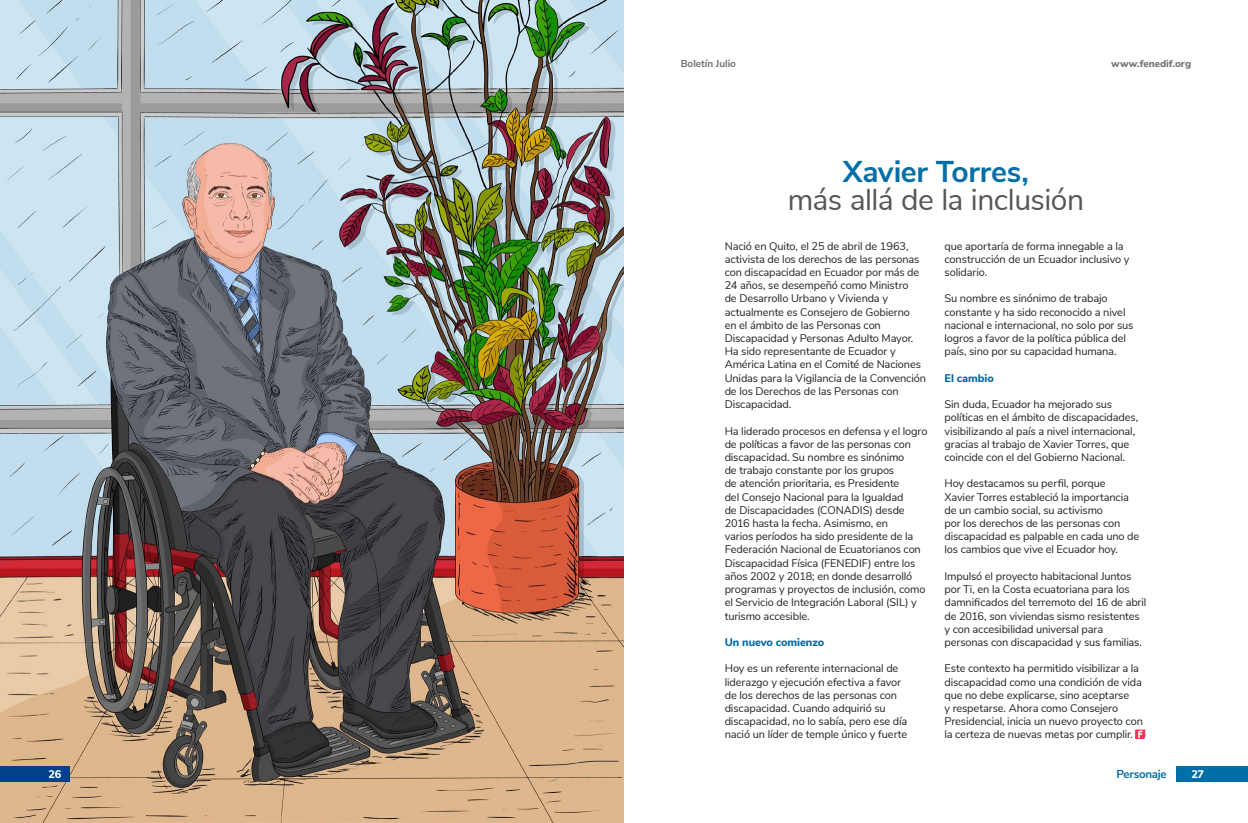
<style>
.page{position:relative;width:1248px;height:823px;background:#fff}
.page>*{position:absolute;margin:0;border:0;box-sizing:border-box;transform-origin:0 0}
.t1{font:30px "Nunito Sans";letter-spacing:-.02em;color:#575756}
.t2{font:700 30px "Nunito Sans";letter-spacing:-.01em;color:#006ea7}
.t3{font:700 11.5px "Nunito Sans";letter-spacing:-.025em;color:#006ea7}
.t4{font:11px/13.2px "Nunito Sans";letter-spacing:-.01em;color:#25221e}
.t5{font:800 11px "Nunito Sans";letter-spacing:-.005em;color:#0067a6}
.t6{font:800 11px "Nunito Sans";color:#fff}
.t7{font:800 10px "Nunito Sans";color:#706f6f}
.t8{font:700 10px "Nunito Sans";color:#706f6f}
</style>
<div class="page">
<img style="left:0;top:0;width:624px;height:822px">
<div style="left:0;top:765px;width:70px;height:16px;background:#004188"></div>
<div style="left:1176px;top:765px;width:71px;height:16px;background:#006ea7"></div>
<svg style="left:1135px;top:729px;width:11px;height:10px"></svg>
<p class="t8" style="left:680px;top:56px;width:57px">Boletín Julio</p>
<p class="t7" style="left:1110px;top:56px;width:82px">www.fenedif.org</p>
<h1 class="t2" style="left:842px;top:150px;width:188px">Xavier Torres,</h1>
<h1 class="t1" style="left:787px;top:178px;width:298px">más allá de la inclusión</h1>
<p class="t4" style="left:724px;top:238px;width:203px">Nació en Quito, el 25 de abril de 1963, activista de los derechos de las personas con discapacidad en Ecuador por más de 24 años, se desempeñó como Ministro<br>de Desarrollo Urbano y Vivienda y actualmente es Consejero de Gobierno<br>en el ámbito de las Personas con Discapacidad y Personas Adulto Mayor.<br>Ha sido representante de Ecuador y América Latina en el Comité de Naciones Unidas para la Vigilancia de la Convención de los Derechos de las Personas con Discapacidad.</p>
<p class="t4" style="left:724px;top:423px;width:204px">Ha liderado procesos en defensa y el logro de políticas a favor de las personas con discapacidad. Su nombre es sinónimo<br>de trabajo constante por los grupos<br>de atención prioritaria, es Presidente<br>del Consejo Nacional para la Igualdad<br>de Discapacidades (CONADIS) desde 2016 hasta la fecha. Asimismo, en<br>varios períodos ha sido presidente de la Federación Nacional de Ecuatorianos con Discapacidad Física (FENEDIF) entre los años 2002 y 2018; en donde desarrolló programas y proyectos de inclusión, como el Servicio de Integración Laboral (SIL) y turismo accesible.</p>
<p class="t5" style="left:724px;top:633px;width:101px">Un nuevo comienzo</p>
<p class="t4" style="left:724px;top:661px;width:184px">Hoy es un referente internacional de liderazgo y ejecución efectiva a favor de los derechos de las personas con discapacidad. Cuando adquirió su discapacidad, no lo sabía, pero ese día nació un líder de temple único y fuerte</p>
<p class="t4" style="left:944px;top:238px;width:187px">que aportaría de forma innegable a la construcción de un Ecuador inclusivo y solidario.</p>
<p class="t4" style="left:944px;top:291px;width:190px">Su nombre es sinónimo de trabajo constante y ha sido reconocido a nivel nacional e internacional, no solo por sus logros a favor de la política pública del país, sino por su capacidad humana.</p>
<p class="t5" style="left:944px;top:369px;width:51px">El cambio</p>
<p class="t4" style="left:944px;top:397px;width:195px">Sin duda, Ecuador ha mejorado sus políticas en el ámbito de discapacidades, visibilizando al país a nivel internacional, gracias al trabajo de Xavier Torres, que coincide con el del Gobierno Nacional.</p>
<p class="t4" style="left:944px;top:476px;width:196px">Hoy destacamos su perfil, porque<br>Xavier Torres estableció la importancia de un cambio social, su activismo<br>por los derechos de las personas con discapacidad es palpable en cada uno de los cambios que vive el Ecuador hoy.</p>
<p class="t4" style="left:944px;top:568px;width:203px">Impulsó el proyecto habitacional Juntos por Ti, en la Costa ecuatoriana para los damnificados del terremoto del 16 de abril de 2016, son viviendas sismo resistentes y con accesibilidad universal para personas con discapacidad y sus familias.</p>
<p class="t4" style="left:944px;top:661px;width:200px">Este contexto ha permitido visibilizar a la discapacidad como una condición de vida que no debe explicarse, sino aceptarse<br>y respetarse. Ahora como Consejero Presidencial, inicia un nuevo proyecto con la certeza de nuevas metas por cumplir.</p>
<p class="t6" style="left:48px;top:765px;width:14px">26</p>
<p class="t3" style="left:1116px;top:765px;width:51px">Personaje</p>
<p class="t6" style="left:1191px;top:765px;width:14px">27</p>
</div>
